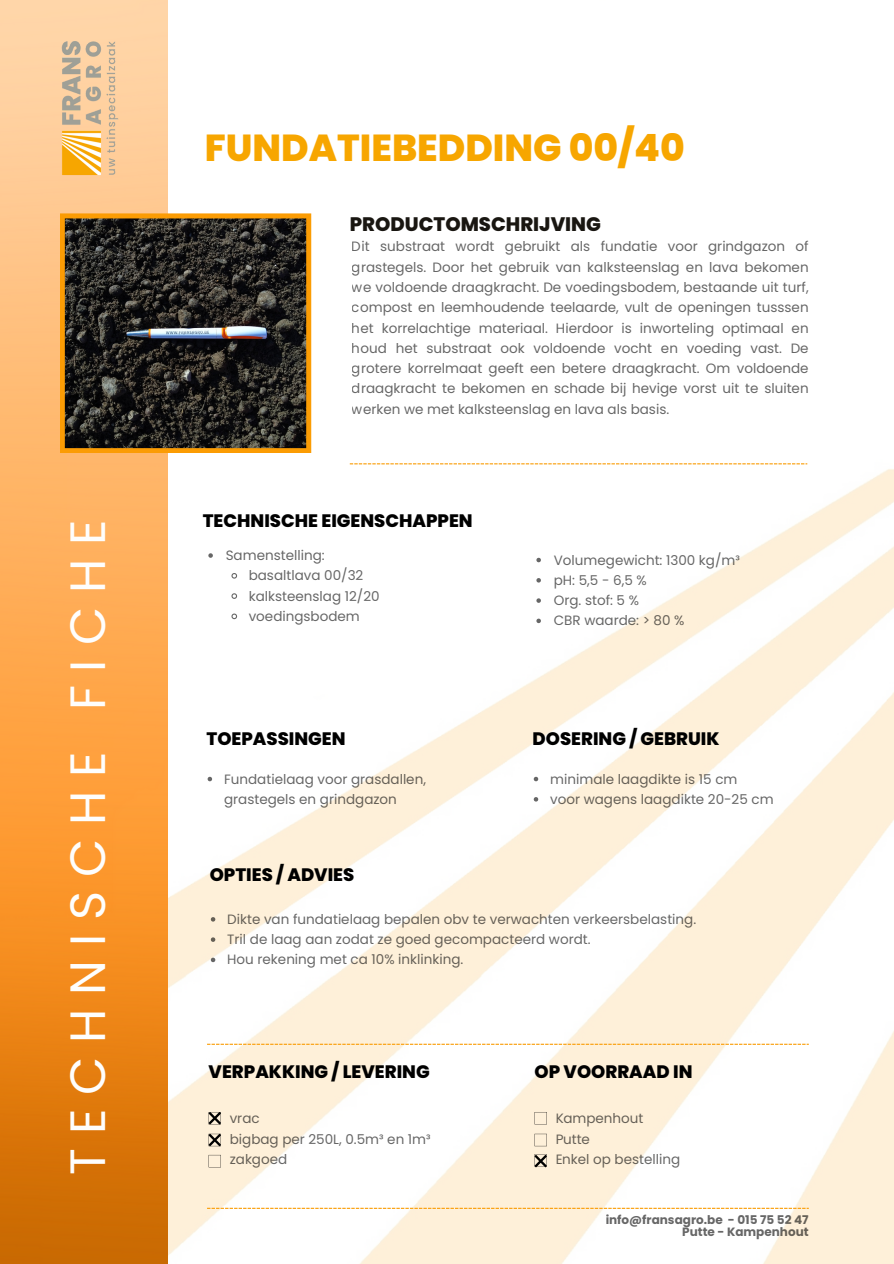
<style>
.page{position:relative;width:894px;height:1264px;background:#fff}
.page>*{position:absolute;margin:0;border:0;box-sizing:border-box;transform-origin:0 0}
.t1{font:49.5px "Poppins";letter-spacing:.28em;color:#fefefd}
.t2{font:800 37.5px "Poppins";color:#f7a600}
.t3{font:800 19.5px "Poppins";color:#191611}
.t4{font:800 18px "Poppins";color:#000}
.t5{font:13.5px/20.2px "Poppins";color:#000}
.t6{font:700 12px "Poppins";color:#000}
</style>
<div class="page">
<img style="left:168px;top:213px;width:725px;height:1050px">
<img style="left:0;top:0;width:168px;height:1263px">
<svg style="left:207px;top:1207px;width:601px;height:1px"></svg>
<svg style="left:60px;top:213px;width:251px;height:240px;background:#3b3224"></svg>
<svg style="left:208px;top:1111px;width:13px;height:13px"></svg>
<svg style="left:208px;top:1133px;width:13px;height:13px"></svg>
<svg style="left:208px;top:1154px;width:13px;height:13px"></svg>
<svg style="left:534px;top:1111px;width:12px;height:13px"></svg>
<svg style="left:534px;top:1133px;width:12px;height:13px"></svg>
<svg style="left:207px;top:1043px;width:601px;height:1px"></svg>
<svg style="left:350px;top:463px;width:457px;height:1px"></svg>
<img style="left:60px;top:30px;width:68px;height:145px">
<svg style="left:534px;top:1154px;width:12px;height:13px"></svg>
<svg style="left:208px;top:553px;width:5px;height:5px"></svg>
<svg style="left:230px;top:572px;width:8px;height:7px"></svg>
<svg style="left:230px;top:592px;width:8px;height:7px"></svg>
<svg style="left:230px;top:612px;width:8px;height:8px"></svg>
<svg style="left:533px;top:776px;width:5px;height:5px"></svg>
<svg style="left:533px;top:797px;width:5px;height:4px"></svg>
<svg style="left:211px;top:917px;width:4px;height:4px"></svg>
<svg style="left:211px;top:937px;width:4px;height:4px"></svg>
<svg style="left:211px;top:957px;width:4px;height:5px"></svg>
<svg style="left:207px;top:776px;width:5px;height:5px"></svg>
<svg style="left:536px;top:558px;width:4px;height:4px"></svg>
<svg style="left:536px;top:578px;width:4px;height:4px"></svg>
<svg style="left:536px;top:598px;width:4px;height:5px"></svg>
<svg style="left:536px;top:618px;width:4px;height:5px"></svg>
<p class="t1" style="left:53px;top:1175px;width:657px;rotate:-90deg">TECHNISCHE FICHE</p>
<p class="t2" style="left:204px;top:121px;width:481px">FUNDATIEBEDDING 00/40</p>
<p class="t3" style="left:350px;top:210px;width:253px">PRODUCTOMSCHRIJVING</p>
<p class="t5" style="left:352px;top:236px;width:458px;text-align:justify">Dit substraat wordt gebruikt als fundatie voor grindgazon of grastegels. Door het gebruik van kalksteenslag en lava bekomen we voldoende draagkracht. De voedingsbodem, bestaande uit turf, compost en leemhoudende teelaarde, vult de openingen tusssen het korrelachtige materiaal. Hierdoor is inworteling optimaal en houd het substraat ook voldoende vocht en voeding vast. De grotere korrelmaat geeft een betere draagkracht. Om voldoende draagkracht te bekomen en schade bij hevige vorst uit te sluiten werken we met kalksteenslag en lava als basis.</p>
<p class="t4" style="left:203px;top:507px;width:271px">TECHNISCHE EIGENSCHAPPEN</p>
<p class="t5" style="left:249px;top:545px;width:132px;text-indent:-23px">Samenstelling: basaltlava 00/32 kalksteenslag 12/20 voedingsbodem</p>
<p class="t4" style="left:206px;top:726px;width:140px">TOEPASSINGEN</p>
<p class="t5" style="left:224px;top:768px;width:203px">Fundatielaag voor grasdallen, grastegels en grindgazon</p>
<p class="t5" style="left:553px;top:549px;width:187px">Volumegewicht: 1300 kg/m³ pH: 5,5 - 6,5 %<br>Org. stof: 5 %<br>CBR waarde: &gt; 80 %</p>
<p class="t4" style="left:532px;top:726px;width:188px">DOSERING / GEBRUIK</p>
<p class="t5" style="left:550px;top:768px;width:225px">minimale laagdikte is 15 cm<br>voor wagens laagdikte 20-25 cm</p>
<p class="t4" style="left:210px;top:861px;width:146px">OPTIES / ADVIES</p>
<p class="t5" style="left:227px;top:909px;width:470px">Dikte van fundatielaag bepalen obv te verwachten verkeersbelasting.<br>Tril de laag aan zodat ze goed gecompacteerd wordt.<br>Hou rekening met ca 10% inklinking.</p>
<p class="t4" style="left:208px;top:1058px;width:222px">VERPAKKING / LEVERING</p>
<p class="t5" style="left:230px;top:1108px;width:202px">vrac<br>bigbag per 250L, 0.5m³ en 1m³ zakgoed</p>
<p class="t4" style="left:534px;top:1058px;width:159px">OP VOORRAAD IN</p>
<p class="t5" style="left:555px;top:1108px;width:90px">Kampenhout<br>Putte</p>
<p class="t5" style="left:555px;top:1148px;width:126px">Enkel op bestelling</p>
<p class="t6" style="left:605px;top:1211px;width:204px">info@fransagro.be - 015 75 52 47</p>
<p class="t6" style="left:682px;top:1223px;width:128px">Putte - Kampenhout</p>
</div>
